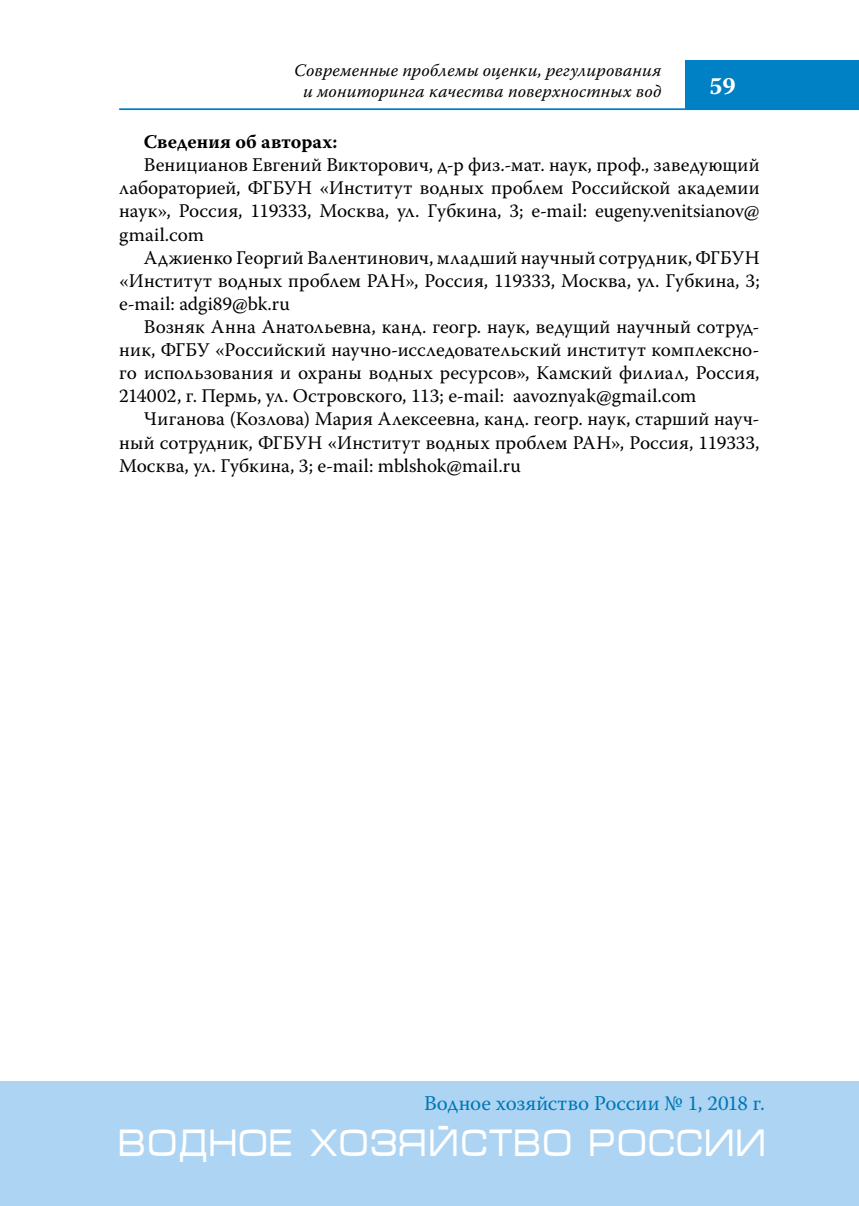
<style>
.page{position:relative;width:859px;height:1206px;background:#fff}
.page>*{position:absolute;margin:0;border:0;box-sizing:border-box;transform-origin:0 0}
.t1{font:38.5px "Micra";color:#fff;scale:.81 1}
.t2{font:700 24.5px "Warnock Pro";color:#fff}
.t3{font:21px "Warnock Pro";color:#0077b6}
.t4{font:19.25px/23.1px "Warnock Pro";color:#000;text-align:justify}
.t5{font:700 19.25px "Warnock Pro";color:#000}
.t6{font:italic 17.5px/21px "Warnock Pro";letter-spacing:.005em;color:#000;text-align:center}
</style>
<div class="page">
<hr style="left:119px;top:108px;width:739px;height:2px;background:#0080c5">
<div style="left:685px;top:60px;width:173px;height:50px;background:#0080c5"></div>
<div style="left:0;top:1081px;width:858px;height:124px;background:#add4f3"></div>
<p class="t6" style="left:294px;top:60px;width:368px">Современные проблемы оценки, регулирования и мониторинга качества поверхностных вод</p>
<p class="t2" style="left:708px;top:71px;width:28px">59</p>
<p class="t5" style="left:144px;top:130px;width:195px">Сведения об авторах:</p>
<p class="t4" style="left:119px;top:153px;width:641px;text-indent:25px">Веницианов Евгений Викторович, д-р физ.-мат. наук, проф., заведующий лабораторией, ФГБУН «Институт водных проблем Российской академии наук», Россия, 119333, Москва, ул. Губкина, 3; e-mail: eugeny.venitsianov@ gmail.com</p>
<p class="t4" style="left:119px;top:245px;width:641px;text-indent:25px">Аджиенко Георгий Валентинович, младший научный сотрудник, ФГБУН «Институт водных проблем РАН», Россия, 119333, Москва, ул. Губкина, 3; e-mail: adgi89@bk.ru</p>
<p class="t4" style="left:119px;top:315px;width:641px;text-indent:25px">Возняк Анна Анатольевна, канд. геогр. наук, ведущий научный сотруд&shy;ник, ФГБУ «Российский научно-исследовательский институт комплексно&shy;го использования и охраны водных ресурсов», Камский филиал, Россия, 214002, г. Пермь, ул. Островского, 113; e-mail: aavoznyak@gmail.com</p>
<p class="t4" style="left:119px;top:407px;width:641px;text-indent:25px">Чиганова (Козлова) Мария Алексеевна, канд. геогр. наук, старший науч&shy;ный сотрудник, ФГБУН «Институт водных проблем РАН», Россия, 119333, Москва, ул. Губкина, 3; e-mail: mblshok@mail.ru</p>
<p class="t3" style="left:424px;top:1090px;width:342px">Водное хозяйство России № 1, 2018 г.</p>
<h1 class="t1" style="left:119px;top:1122px;width:801px">ВОДНОЕ ХОЗЯЙСТВО РОССИИ</h1>
</div>
